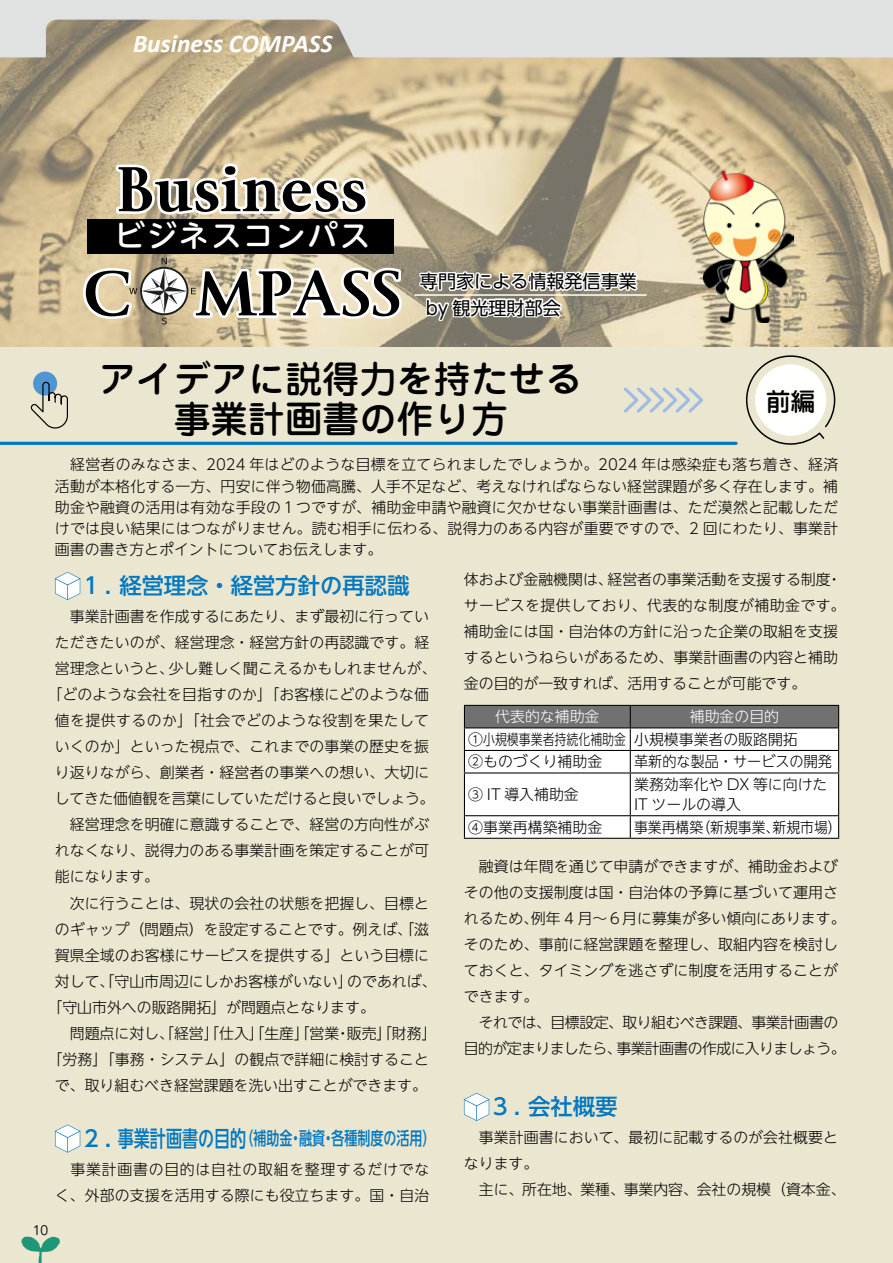
<style>
.page{position:relative;width:893px;height:1263px;background:#eae6cf}
.page>*{position:absolute;margin:0;border:0;box-sizing:border-box;transform-origin:0 0}
.t1{font:700 58.5px "Byington";color:#000}
.t2{font:500 37.2px/40.3px "Jun 34 Pro";color:#000;text-align:center}
.t3{font:500 29.7px "UD Shin M Go Pro";letter-spacing:.08em;color:#fff}
.t4{font:italic 700 25.5px "Calibri";color:#fff}
.t5{font:500 24.9px "Jun 34 Pro";color:#000}
.t6{font:500 22.35px "UD Shin Go NT Pro";color:#0077c1}
.t7{font:500 18px "UD Shin Go NT Pro";color:#0077c1;scale:.72 1}
.t8{font:18px/26.5px "UD Shin Go Pro";color:#000}
.t9{font:300 14.85px/26.1px "UD Shin Go NT Pro";letter-spacing:.005em;color:#000}
.t10{font:300 14.85px/26.1px "UD Shin Go NT Pro";letter-spacing:.05em;color:#000}
.t11{font:300 14.85px "UD Shin Go NT Pro";letter-spacing:-.02em;color:#000}
.t12{font:300 14.85px "UD Shin Go NT Pro";letter-spacing:.03em;color:#000}
.t13{font:300 14.85px "UD Shin Go NT Pro";letter-spacing:.005em;color:#000;scale:.93 1}
.t14{font:300 14.85px "UD Shin Go NT Pro";letter-spacing:.005em;color:#000;scale:.95 1}
.t15{font:300 14.85px "UD Shin Go NT Pro";color:#fff}
.t16{font:13.8px "Avenir";color:#000}
.s1{font-size:22.35px}
</style>
<div class="page">
<img style="left:0;top:57px;width:893px;height:290px">
<svg style="left:21px;top:1236px;width:39px;height:27px"></svg>
<svg style="left:0;top:0;width:893px;height:57px;background:#d5d2cb"></svg>
<svg style="left:55px;top:572px;width:25px;height:28px"></svg>
<svg style="left:55px;top:1124px;width:25px;height:28px"></svg>
<svg style="left:464px;top:1093px;width:25px;height:28px"></svg>
<div style="left:87px;top:219px;width:306px;height:35px;background:#000"></div>
<svg style="left:113px;top:161px;width:259px;height:57px;background:#e5dcc8"></svg>
<svg style="left:418px;top:269px;width:222px;height:54px;background:#cac5ba"></svg>
<svg style="left:79px;top:258px;width:327px;height:66px"></svg>
<hr style="left:414px;top:294px;width:233px;height:2px;background:#fff">
<svg style="left:746px;top:355px;width:90px;height:90px"></svg>
<div style="left:755px;top:364px;width:71px;height:72px;background:#fffffe;border-radius:50%"></div>
<div style="left:33px;top:372px;width:24px;height:24px;background:#4f95d1;border-radius:50%"></div>
<svg style="left:30px;top:375px;width:38px;height:54px"></svg>
<hr style="left:0;top:442px;width:736px;height:3px;background:#0077c1">
<img style="left:703px;top:172px;width:91px;height:151px">
<svg style="left:464px;top:705px;width:375px;height:133px;background:#dbdbdb"></svg>
<hr style="left:464px;top:838px;width:166px;height:1px;background:#000">
<hr style="left:630px;top:838px;width:209px;height:1px;background:#000">
<svg style="left:624px;top:387px;width:79px;height:26px"></svg>
<h3 class="t4" style="left:133px;top:28px;width:201px">Business COMPASS</h3>
<h1 class="t1" style="left:118px;top:154px;width:250px">Business</h1>
<h3 class="t3" style="left:115px;top:212px;width:256px">ビジネスコンパス</h3>
<h1 class="t1" style="left:84px;top:258px;width:319px">C MPASS</h1>
<p class="t8" style="left:426px;top:267px;width:212px;text-indent:-6px">専門家による情報発信事業by 観光理財部会</p>
<h2 class="t2" style="left:99px;top:355px;width:485px">アイデアに説得力を持たせる事業計画書の作り方</h2>
<h3 class="t5" style="left:766px;top:381px;width:51px">前編</h3>
<p class="t9" style="left:55px;top:453px;width:785px;line-height:21.3px;text-align:justify">　経営者のみなさま、2024 年はどのような目標を立てられましたでしょうか。2024 年は感染症も落ち着き、経済活動が本格化する一方、円安に伴う物価高騰、人手不足など、考えなければならない経営課題が多く存在します。補助金や融資の活用は有効な手段の１つですが、補助金申請や融資に欠かせない事業計画書は、ただ漠然と記載しただけでは良い結果にはつながりません。読む相手に伝わる、説得力のある内容が重要ですので、2 回にわたり、事業計画書の書き方とポイントについてお伝えします。</p>
<h3 class="t6" style="left:80px;top:568px;width:331px">１. 経営理念・経営方針の再認識</h3>
<p class="t9" style="left:55px;top:603px;width:376px">　事業計画書を作成するにあたり、まず最初に行ってい</p>
<p class="t9" style="left:55px;top:629px;width:376px">ただきたいのが、経営理念・経営方針の再認識です。経</p>
<p class="t9" style="left:55px;top:655px;width:383px">営理念というと、少し難しく聞こえるかもしれませんが、</p>
<p class="t9" style="left:48px;top:681px;width:383px">「どのような会社を目指すのか」「お客様にどのような価</p>
<p class="t12" style="left:55px;top:708px;width:376px">値を提供するのか」「社会でどのような役割を果たして</p>
<p class="t9" style="left:55px;top:733px;width:376px">いくのか」といった視点で、これまでの事業の歴史を振</p>
<p class="t9" style="left:55px;top:759px;width:376px">り返りながら、創業者・経営者の事業への想い、大切に</p>
<p class="t11" style="left:55px;top:787px;width:381px">してきた価値観を言葉にしていただけると良いでしょう。</p>
<p class="t9" style="left:55px;top:811px;width:376px">　経営理念を明確に意識することで、経営の方向性がぶ</p>
<p class="t9" style="left:55px;top:837px;width:376px">れなくなり、説得力のある事業計画を策定することが可</p>
<p class="t9" style="left:55px;top:863px;width:106px">能になります。</p>
<p class="t9" style="left:55px;top:889px;width:376px">　次に行うことは、現状の会社の状態を把握し、目標と</p>
<p class="t9" style="left:55px;top:915px;width:376px">のギャップ（問題点）を設定することです。例えば、「滋</p>
<p class="t9" style="left:55px;top:941px;width:376px">賀県全域のお客様にサービスを提供する」という目標に</p>
<p class="t9" style="left:55px;top:967px;width:383px">対して、「守山市周辺にしかお客様がいない」のであれば、</p>
<p class="t9" style="left:48px;top:993px;width:329px">「守山市外への販路開拓」が問題点となります。</p>
<p class="t9" style="left:55px;top:1019px;width:383px">　問題点に対し、「経営」「仕入」「生産」「営業・販売」「財務」</p>
<p class="t9" style="left:48px;top:1045px;width:383px">「労務」「事務・システム」の観点で詳細に検討すること</p>
<p class="t9" style="left:55px;top:1071px;width:374px">で、取り組むべき経営課題を洗い出すことができます。</p>
<p class="t7" style="left:80px;top:1124px;width:495px"><span class="s1">２. 事業計画書の目的</span>（補助金・融資・各種制度の活用）</p>
<p class="t10" style="left:55px;top:1155px;width:376px">　事業計画書の目的は自社の取組を整理するだけでなく、外部の支援を活用する際にも役立ちます。国・自治</p>
<p class="t16" style="left:33px;top:1222px;width:17px">10</p>
<p class="t9" style="left:464px;top:566px;width:383px">体および金融機関は、経営者の事業活動を支援する制度・サービスを提供しており、代表的な制度が補助金です。補助金には国・自治体の方針に沿った企業の取組を支援するというねらいがあるため、事業計画書の内容と補助金の目的が一致すれば、活用することが可能です。</p>
<p class="t15" style="left:495px;top:705px;width:106px">代表的な補助金</p>
<p class="t15" style="left:690px;top:705px;width:91px">補助金の目的</p>
<p class="t9" style="left:468px;top:727px;width:331px;line-height:22.5px">①小規模事業者持続化補助金 小規模事業者の販路開拓<br>②ものづくり補助金</p>
<p class="t14" style="left:634px;top:750px;width:210px">革新的な製品・サービスの開発</p>
<p class="t9" style="left:468px;top:781px;width:112px">③ IT 導入補助金</p>
<p class="t9" style="left:634px;top:774px;width:195px;line-height:20.2px">業務効率化や DX 等に向けた<br>IT ツールの導入</p>
<p class="t9" style="left:468px;top:813px;width:135px">④事業再構築補助金</p>
<p class="t13" style="left:634px;top:815px;width:225px">事業再構築（新規事業、新規市場）</p>
<p class="t9" style="left:464px;top:852px;width:383px">　融資は年間を通じて申請ができますが、補助金およびその他の支援制度は国・自治体の予算に基づいて運用されるため、例年 4 月～６月に募集が多い傾向にあります。そのため、事前に経営課題を整理し、取組内容を検討しておくと、タイミングを逃さずに制度を活用することができます。<br>　それでは、目標設定、取り組むべき課題、事業計画書の目的が定まりましたら、事業計画書の作成に入りましょう。</p>
<h3 class="t6" style="left:489px;top:1089px;width:130px">３. 会社概要</h3>
<p class="t9" style="left:464px;top:1124px;width:383px">　事業計画書において、最初に記載するのが会社概要となります。<br>　主に、所在地、業種、事業内容、会社の規模（資本金、</p>
</div>
